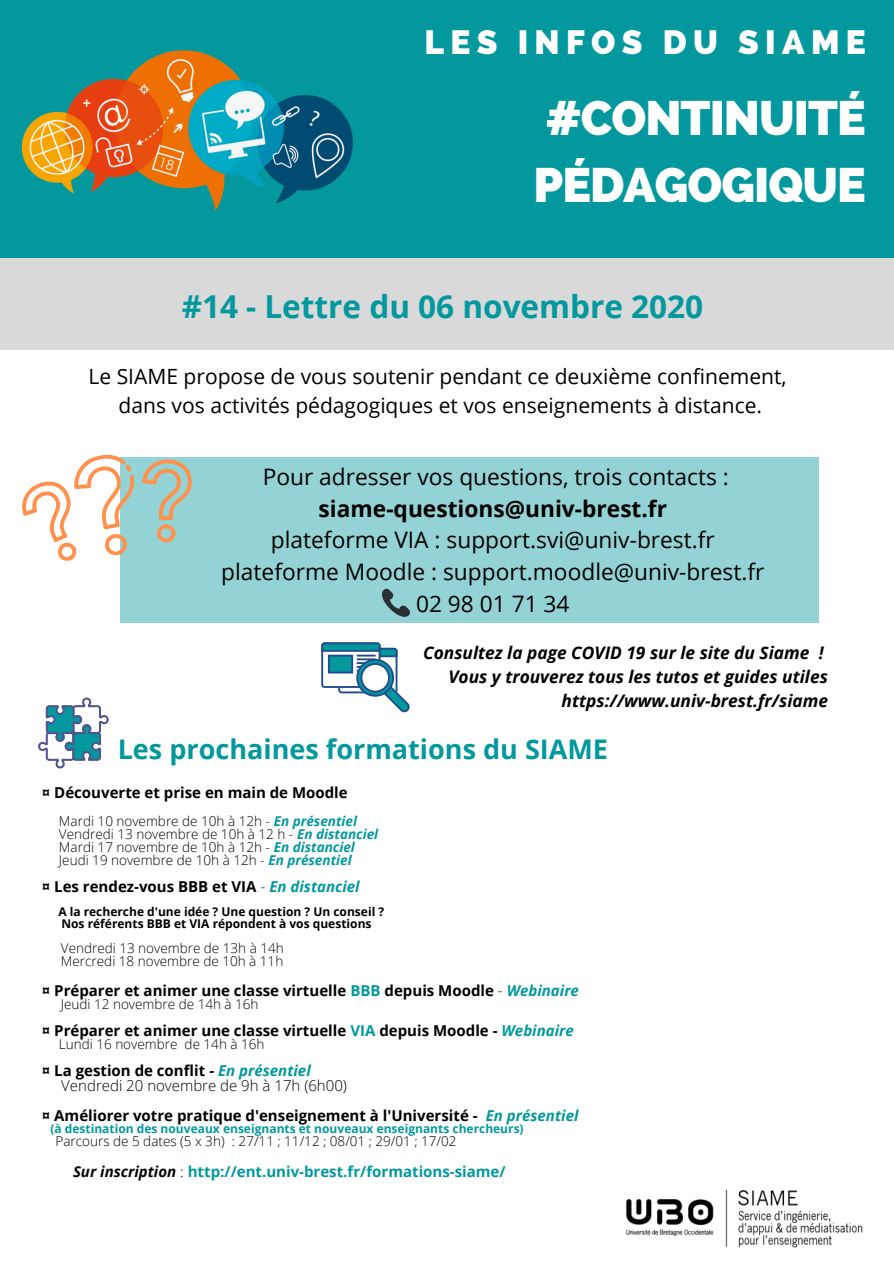
<style>
.page{position:relative;width:894px;height:1264px;background:#fff}
.page>*{position:absolute;margin:0;border:0;box-sizing:border-box;transform-origin:0 0}
.t1{font:800 48px/66.9px "Raleway";letter-spacing:-.02em;color:#fff}
.t2{font:800 33.45px "Raleway";letter-spacing:.19em;color:#fff}
.t3{font:700 31.5px "Open Sans";color:#03989e}
.t4{font:700 27px "Open Sans";color:#03989e}
.t5{font:22.65px/31.7px "Open Sans";color:#000;text-align:center}
.t6{font:700 22.65px "Open Sans";color:#000}
.t7{font:21px/29.2px "Open Sans";color:#000;text-align:center}
.t8{font:italic 700 17.25px/23.9px "Open Sans";color:#000;text-align:right}
.t9{font:700 15px "Open Sans";color:#000}
.t10{font:300 15px/15px "Open Sans";color:#000}
.t11{font:700 15px "Open Sans";color:#03989e}
.t12{font:300 13.5px/13px "Open Sans";color:#000}
.t13{font:700 12px/12px "Open Sans";color:#000}
.t14{font:700 12px "Open Sans";color:#03989e}
.s1{font-weight:700;font-style:italic;color:#03989e}
.s2{font-weight:300}
.s3{font-style:italic;color:#03989e}
.s4{color:#03989e}
.s5{font-weight:700}
.s6{font-weight:700;font-style:italic}
.s7{font-style:italic;color:#040505}
.s8{font-weight:300;color:#040505}
</style>
<div class="page">
<div style="left:0;top:257px;width:893px;height:93px;background:#d9d9d9"></div>
<div style="left:0;top:0;width:893px;height:258px;background:#03989e"></div>
<img style="left:625px;top:1189px;width:238px;height:58px">
<img style="left:21px;top:50px;width:332px;height:161px">
<div style="left:120px;top:457px;width:698px;height:166px;background:#93d2d5"></div>
<svg style="left:22px;top:454px;width:170px;height:107px"></svg>
<svg style="left:321px;top:642px;width:89px;height:70px"></svg>
<svg style="left:382px;top:588px;width:28px;height:29px"></svg>
<svg style="left:38px;top:697px;width:71px;height:71px"></svg>
<h2 class="t2" style="left:424px;top:23px;width:443px">LES INFOS DU SIAME</h2>
<h1 class="t1" style="left:533px;top:84px;width:334px">#CONTINUITÉ<br>PÉDAGOGIQUE</h1>
<h3 class="t3" style="left:182px;top:284px;width:523px">#14 - Lettre du 06 novembre 2020</h3>
<h3 class="t7" style="left:89px;top:361px;width:699px">Le SIAME propose de vous soutenir pendant ce deuxième confinement, dans vos activités pédagogiques et vos enseignements à distance.</h3>
<h3 class="t5" style="left:263px;top:460px;width:467px">Pour adresser vos questions, trois contacts :</h3>
<h3 class="t6" style="left:318px;top:492px;width:350px">siame-questions@univ-brest.fr</h3>
<h3 class="t5" style="left:221px;top:524px;width:544px">plateforme VIA : support.svi@univ-brest.fr plateforme Moodle : support.moodle@univ-brest.fr<br>02 98 01 71 34</h3>
<p class="t8" style="left:423px;top:640px;width:406px">Consultez la page COVID 19 sur le site du Siame !<br>Vous y trouverez tous les tutos et guides utiles https://www.univ-brest.fr/siame</p>
<h3 class="t4" style="left:118px;top:730px;width:492px">Les prochaines formations du SIAME</h3>
<p class="t9" style="left:42px;top:781px;width:307px">¤ Découverte et prise en main de Moodle</p>
<p class="t12" style="left:59px;top:814px;width:321px">Mardi 10 novembre de 10h à 12h - <span class="s1">En présentiel </span>Vendredi 13 novembre de 10h à 12 h - <span class="s1">En distanciel </span>Mardi 17 novembre de 10h à 12h - <span class="s1">En distanciel </span>Jeudi 19 novembre de 10h à 12h - <span class="s1">En présentiel</span></p>
<p class="t9" style="left:42px;top:875px;width:319px">¤ Les rendez-vous BBB et VIA <span class="s2">-</span> <span class="s3">En distanciel</span></p>
<p class="t13" style="left:58px;top:905px;width:327px">A la recherche d'une idée ? Une question ? Un conseil ?<br>Nos référents BBB et VIA répondent à vos questions</p>
<p class="t12" style="left:61px;top:941px;width:224px">Vendredi 13 novembre de 13h à 14h<br>Mercredi 18 novembre de 10h à 11h</p>
<p class="t9" style="left:42px;top:979px;width:538px">¤ Préparer et animer une classe virtuelle <span class="s4">BBB</span> depuis Moodle <span class="s2">-</span> <span class="s3">Webinaire</span></p>
<p class="t12" style="left:61px;top:997px;width:199px">Jeudi 12 novembre de 14h à 16h</p>
<p class="t9" style="left:42px;top:1020px;width:533px">¤ Préparer et animer une classe virtuelle <span class="s4">VIA</span> depuis Moodle - <span class="s3">Webinaire</span></p>
<p class="t12" style="left:59px;top:1037px;width:207px">Lundi 16 novembre de 14h à 16h</p>
<p class="t10" style="left:61px;top:1062px;width:287px;text-indent:-20px"><span class="s5">¤ La gestion de conflit</span> <span class="s6">-</span> <span class="s1">En présentiel<br></span>Vendredi 20 novembre de 9h à 17h (6h00)</p>
<p class="t9" style="left:42px;top:1105px;width:538px">¤ Améliorer votre pratique d'enseignement à l'Université - <span class="s3">En présentiel</span></p>
<p class="t14" style="left:50px;top:1120px;width:474px">(à destination des nouveaux enseignants et nouveaux enseignants chercheurs)</p>
<p class="t12" style="left:55px;top:1134px;width:402px">Parcours de 5 dates (5 x 3h) : 27/11 ; 11/12 ; 08/01 ; 29/01 ; 17/02</p>
<p class="t11" style="left:73px;top:1161px;width:434px"><span class="s7">Sur inscription</span> <span class="s8">:</span> http://ent.univ-brest.fr/formations-siame/</p>
</div>
